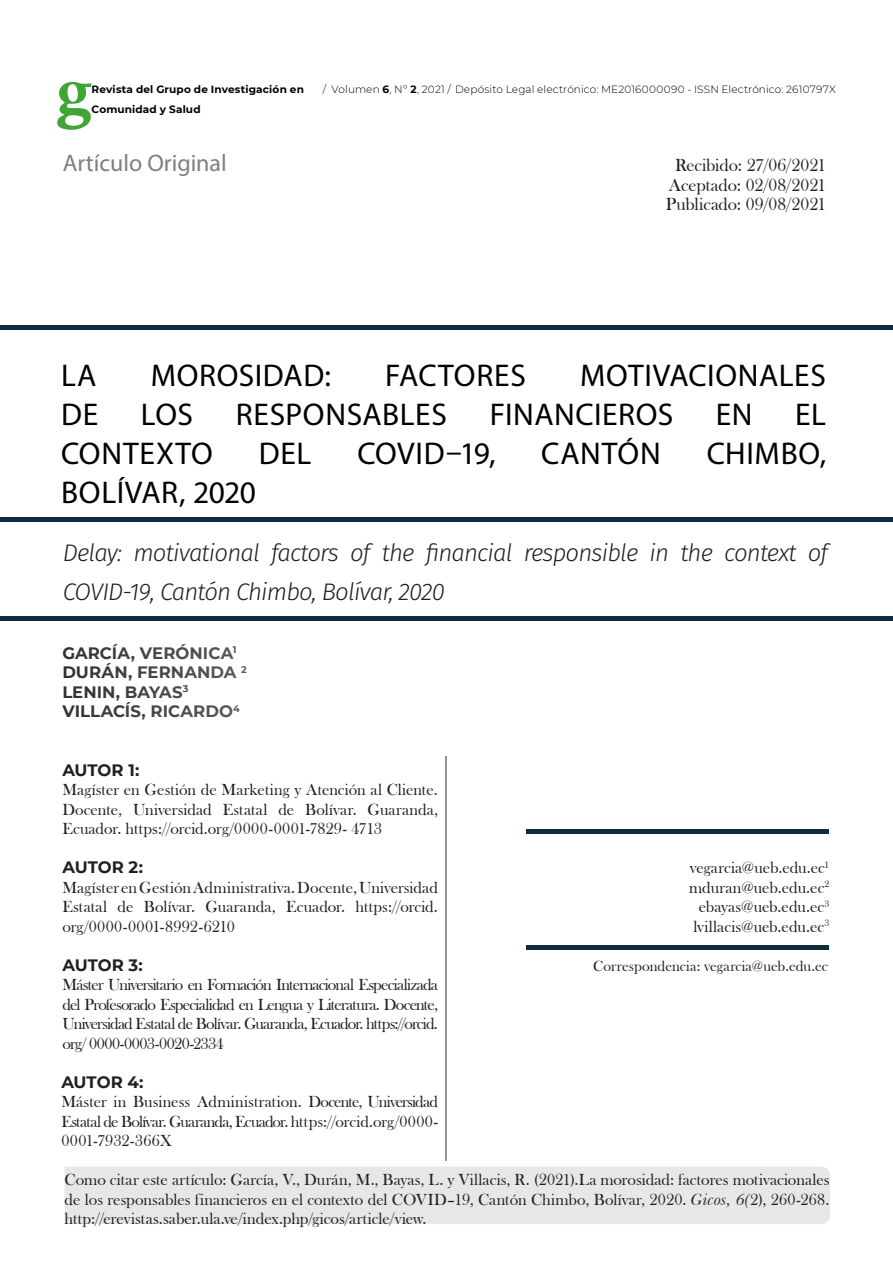
<style>
.page{position:relative;width:893px;height:1263px;background:#fff}
.page>*{position:absolute;margin:0;border:0;box-sizing:border-box;transform-origin:0 0}
.Po{font:31.5px "Myriad Pro";letter-spacing:.02em;color:#000}
.t1{font:italic 300 24px/39px "Fira Sans";letter-spacing:-.035em;color:#231f20}
.t2{font:24px "Myriad Pro";color:#7d8082}
.EXP_Text{font:18px "Bask Old Face";letter-spacing:-.01em;color:#231f20}
.EXP_Text-2{font:16.5px/19.5px "Bask Old Face";letter-spacing:-.005em;color:#231f20;text-align:justify}
.Skills{font:700 16.5px/19.5px "Montserrat";color:#231f20}
.EXP_Text-3{font:15px "Bask Old Face";color:#231f20}
.EXP_Text-4{font:300 10.5px "Montserrat";letter-spacing:.01em;color:#000}
.EXP_Text-5{font:700 10.5px/19.5px "Montserrat";letter-spacing:.015em;color:#000}
.s1{font-weight:700}
.s2{font-family:"Baskerville BT";font-style:italic}
</style>
<div class="page">
<hr style="left:0;top:617px;width:892px;height:4px;background:#0f2b41">
<hr style="left:526px;top:946px;width:303px;height:4px;background:#0f2b40">
<hr style="left:526px;top:830px;width:303px;height:4px;background:#0f2b40">
<hr style="left:0;top:517px;width:892px;height:4px;background:#0f2b41">
<div style="left:65px;top:1166px;width:765px;height:58px;background:#e6e7e9"></div>
<hr style="left:0;top:325px;width:893px;height:4px;background:#0f2b41">
<svg style="left:57px;top:82px;width:35px;height:48px"></svg>
<hr style="left:446px;top:756px;width:1px;height:405px;background:#939598">
<p class="EXP_Text-5" style="left:92px;top:79px;width:214px">Revista del Grupo de Investigación en<br>Comunidad y Salud</p>
<p class="EXP_Text-4" style="left:323px;top:82px;width:515px">/ Volumen <span class="s1">6</span>, Nº <span class="s1">2</span>, 2021 / Depósito Legal electrónico: ME2016000090 - ISSN Electrónico: 2610797X</p>
<p class="t2" style="left:63px;top:148px;width:166px">Artículo Original</p>
<p class="EXP_Text" style="left:675px;top:155px;width:153px">Recibido: 27/06/2021</p>
<p class="EXP_Text" style="left:669px;top:175px;width:159px">Aceptado: 02/08/2021</p>
<p class="EXP_Text" style="left:666px;top:194px;width:162px">Publicado: 09/08/2021</p>
<p class="Po" style="left:61px;top:356px;width:37px">LA</p>
<p class="Po" style="left:151px;top:356px;width:182px">MOROSIDAD:</p>
<p class="Po" style="left:385px;top:356px;width:142px">FACTORES</p>
<p class="Po" style="left:580px;top:356px;width:247px">MOTIVACIONALES</p>
<p class="Po" style="left:61px;top:395px;width:39px">DE</p>
<p class="Po" style="left:141px;top:395px;width:54px">LOS</p>
<p class="Po" style="left:236px;top:395px;width:213px">RESPONSABLES</p>
<p class="Po" style="left:490px;top:395px;width:185px">FINANCIEROS</p>
<p class="Po" style="left:716px;top:395px;width:38px">EN</p>
<p class="Po" style="left:795px;top:395px;width:32px">EL</p>
<p class="Po" style="left:61px;top:434px;width:153px">CONTEXTO</p>
<p class="Po" style="left:259px;top:434px;width:54px">DEL</p>
<p class="Po" style="left:357px;top:434px;width:140px">COVID–19,</p>
<p class="Po" style="left:541px;top:434px;width:121px">CANTÓN</p>
<p class="Po" style="left:707px;top:434px;width:121px">CHIMBO,</p>
<p class="Po" style="left:61px;top:473px;width:196px">BOLÍVAR, 2020</p>
<p class="t1" style="left:63px;top:533px;width:767px">Delay: motivational factors of the financial responsible in the context of<br>COVID-19, Cantón Chimbo, Bolívar, 2020</p>
<p class="Skills" style="left:62px;top:642px;width:186px">GARCÍA, VERÓNICA<sup>1<br></sup>DURÁN, FERNANDA <sup>2<br></sup>LENIN, BAYAS<sup>3<br></sup>VILLACÍS, RICARDO<sup>4</sup></p>
<p class="Skills" style="left:62px;top:759px;width:79px">AUTOR 1:</p>
<p class="EXP_Text-2" style="left:62px;top:780px;width:377px">Magíster en Gestión de Marketing y Atención al Cliente.<br>Docente, Universidad Estatal de Bolívar. Guaranda, Ecuador. https://orcid.org/0000-0001-7829- 4713</p>
<p class="Skills" style="left:62px;top:857px;width:82px">AUTOR 2:</p>
<p class="EXP_Text-2" style="left:62px;top:878px;width:377px">Magíster en Gestión Administrativa. Docente, Universidad Estatal de Bolívar. Guaranda, Ecuador. https://orcid. org/0000-0001-8992-6210</p>
<p class="Skills" style="left:63px;top:954px;width:82px">AUTOR 3:</p>
<p class="EXP_Text-2" style="left:63px;top:975px;width:377px">Máster Universitario en Formación Internacional Especializada del Profesorado Especialidad en Lengua y Literatura. Docente, Universidad Estatal de Bolívar. Guaranda, Ecuador. https://orcid. org/ 0000-0003-0020-2334</p>
<p class="Skills" style="left:61px;top:1071px;width:84px">AUTOR 4:</p>
<p class="EXP_Text-2" style="left:61px;top:1092px;width:378px">Máster in Business Administration. Docente, Universidad Estatal de Bolívar. Guaranda, Ecuador. https://orcid.org/0000- 0001-7932-366X</p>
<p class="EXP_Text-2" style="left:690px;top:858px;width:141px">vegarcia@ueb.edu.ec<sup>1</sup></p>
<p class="EXP_Text-2" style="left:689px;top:878px;width:142px">mduran@ueb.edu.ec<sup>2</sup></p>
<p class="EXP_Text-2" style="left:699px;top:897px;width:132px">ebayas@ueb.edu.ec<sup>3</sup></p>
<p class="EXP_Text-2" style="left:693px;top:917px;width:137px">lvillacis@ueb.edu.ec<sup>3</sup></p>
<p class="EXP_Text-3" style="left:593px;top:957px;width:236px">Correspondencia: vegarcia@ueb.edu.ec</p>
<p class="EXP_Text-2" style="left:65px;top:1170px;width:767px">Como citar este artículo: García, V., Durán, M., Bayas, L. y Villacis, R. (2021).La morosidad: factores motivacionales de los responsables financieros en el contexto del COVID–19, Cantón Chimbo, Bolívar, 2020. <span class="s2">Gicos, 6(</span>2), 260-268. http://erevistas.saber.ula.ve/index.php/gicos/article/view.</p>
</div>
